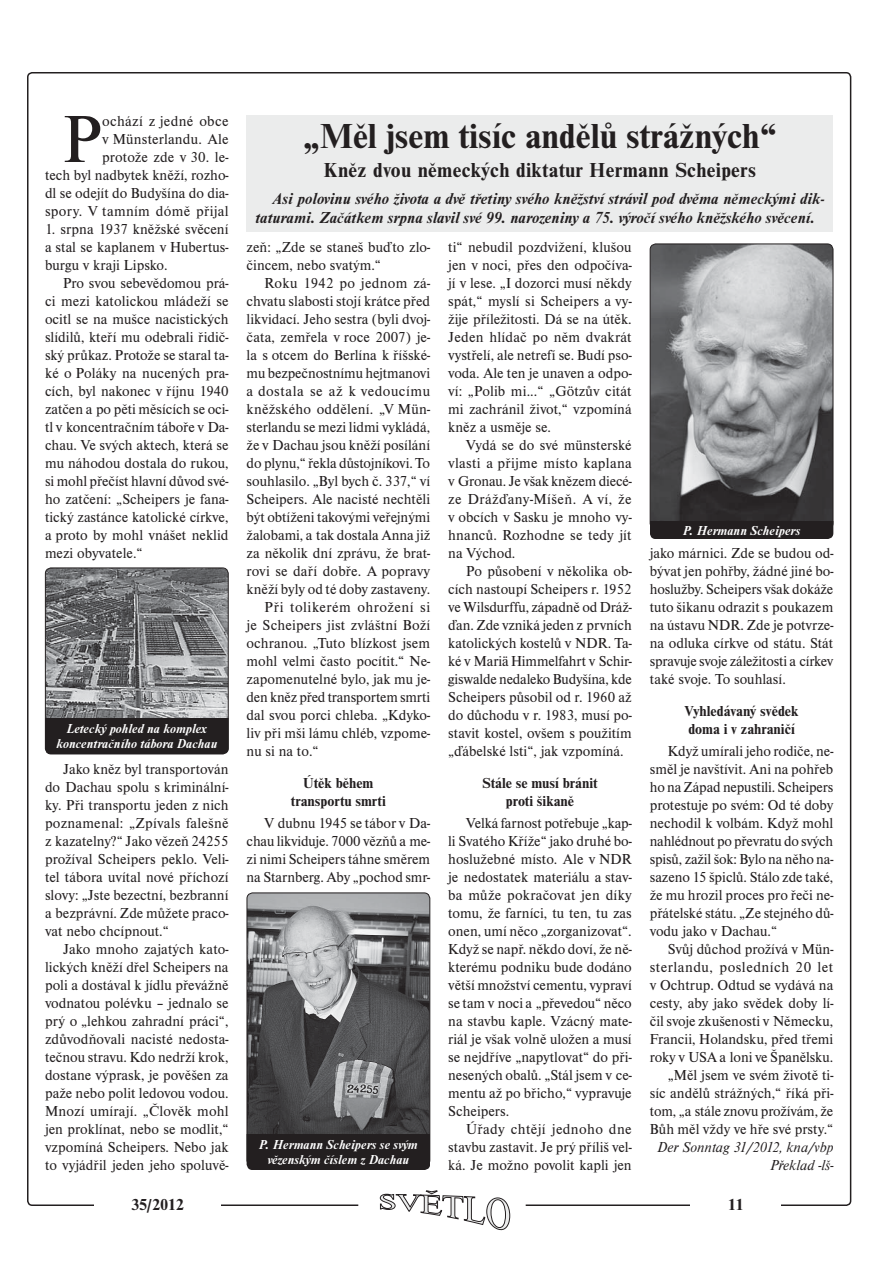
<style>
.page{position:relative;width:893px;height:1263px;background:#fff}
.page>*{position:absolute;margin:0;border:0;box-sizing:border-box;transform-origin:0 0}
.t1{font:69px "Nimbus Rom DEE";color:#231f20}
.t2{font:700 36px "Nimbus Rom DEE";color:#231f20}
.t3{font:700 21px "Nimbus Rom DEE";letter-spacing:.015em;color:#231f20}
.t4{font:italic 700 16.5px/19.5px "Nimbus Rom DEE";color:#231f20}
.t5{font:700 16.5px "Nimbus Rom DEE";letter-spacing:-.02em;color:#231f20}
.t6{font:15px/18px "Nimbus Rom DEE";color:#231f20;text-align:justify}
.t7{font:700 15px/18px "Nimbus Rom DEE";color:#231f20;text-align:center}
.t8{font:italic 15px/18px "Nimbus Rom DEE";color:#231f20;text-align:right}
.t9{font:15px "Nimbus Rom DEE";letter-spacing:.03em;color:#231f20}
.t10{font:15px "Nimbus Rom DEE";letter-spacing:.035em;color:#231f20}
.t11{font:15px "Nimbus Rom DEE";letter-spacing:.02em;color:#231f20}
.t12{font:italic 700 13.5px/15px "Nimbus Rom DEE";color:#fff;text-align:center}
</style>
<div class="page">
<svg style="left:379px;top:1190px;width:131px;height:41px"></svg>
<img style="left:651px;top:244px;width:182px;height:278px">
<div style="left:649px;top:244px;width:184px;height:285px;border:1px solid #231f20;border-radius:6px"></div>
<img style="left:45px;top:568px;width:183px;height:150px">
<div style="left:45px;top:568px;width:183px;height:186px;border:1px solid #231f20;border-radius:6px"></div>
<img style="left:247px;top:893px;width:183px;height:241px">
<div style="left:246px;top:893px;width:184px;height:273px;border:1px solid #231f20;border-radius:6px"></div>
<div style="left:649px;top:522px;width:184px;height:17px;background:#231f20"></div>
<div style="left:246px;top:115px;width:587px;height:117px;background:#ebecec"></div>
<div style="left:246px;top:1134px;width:184px;height:36px;background:#231f20"></div>
<div style="left:45px;top:718px;width:183px;height:36px;background:#231f20"></div>
<p class="t6" style="left:45px;top:113px;width:185px;text-align:right">ochází z jedné obce<br>v Münsterlandu. Ale<br>protože zde v 30. le-<br>tech byl nadbytek kněží, rozho&shy;dl se odejít do Budyšína do dia&shy;spory. V tamním dómě přijal</p>
<p class="t6" style="left:45px;top:221px;width:185px">1. srpna 1937 kněžské svěcení a stal se kaplanem v Hubertus&shy;burgu v kraji Lipsko.</p>
<p class="t6" style="left:45px;top:275px;width:185px;text-indent:18px">Pro svou sebevědomou prá&shy;ci mezi katolickou mládeží se ocitl se na mušce nacistických slídilů, kteří mu odebrali řidič&shy;ský průkaz. Protože se staral ta&shy;ké o Poláky na nucených pra&shy;cích, byl nakonec v říjnu 1940 zatčen a po pěti měsících se oci&shy;tl v koncentračním táboře v Da&shy;chau. Ve svých aktech, která se mu náhodou dostala do rukou, si mohl přečíst hlavní důvod své&shy;ho zatčení: „Scheipers je fana&shy;tický zastánce katolické církve, a proto by mohl vnášet neklid mezi obyvatele.“</p>
<h1 class="t1" style="left:63px;top:112px;width:41px">P</h1>
<p class="t12" style="left:56px;top:722px;width:162px">Letecký pohled na komplex koncentračního tábora Dachau</p>
<p class="t6" style="left:45px;top:761px;width:185px;text-indent:18px">Jako kněz byl transportován do Dachau spolu s kriminální&shy;ky. Při transportu jeden z nich poznamenal: „Zpívals falešně z kazatelny?“ Jako vězeň 24255 prožíval Scheipers peklo. Veli&shy;tel tábora uvítal nové příchozí slovy: „Jste bezectní, bezbranní a bezprávní. Zde můžete praco&shy;vat nebo chcípnout.“</p>
<p class="t6" style="left:45px;top:941px;width:185px;text-indent:18px">Jako mnoho zajatých kato&shy;lických kněží dřel Scheipers na poli a dostával k jídlu převážně vodnatou polévku – jednalo se prý o „lehkou zahradní práci“, zdůvodňovali nacisté nedosta&shy;tečnou stravu. Kdo nedrží krok, dostane výprask, je pověšen za paže nebo polit ledovou vodou.<br>Mnozí umírají. „Člověk mohl jen proklínat, nebo se modlit,“ vzpomíná Scheipers. Nebo jak to vyjádřil jeden jeho spoluvě-</p>
<h2 class="t2" style="left:302px;top:122px;width:476px">„Měl jsem tisíc andělů strážných“</h2>
<h3 class="t3" style="left:324px;top:162px;width:433px">Kněz dvou německých diktatur Hermann Scheipers</h3>
<p class="t4" style="left:255px;top:190px;width:570px;text-indent:18px">Asi polovinu svého života a dvě třetiny svého kněžství strávil pod dvěma německými dik&shy;taturami. Začátkem srpna slavil své 99. narozeniny a 75. výročí svého kněžského svěcení.</p>
<p class="t6" style="left:246px;top:239px;width:185px">zeň: „Zde se staneš buďto zlo&shy;čincem, nebo svatým.“</p>
<p class="t11" style="left:264px;top:277px;width:167px">Roku 1942 po jednom zá-</p>
<p class="t6" style="left:246px;top:293px;width:185px">chvatu slabosti stojí krátce před</p>
<p class="t6" style="left:246px;top:311px;width:185px">likvidací. Jeho sestra (byli dvoj-</p>
<p class="t6" style="left:246px;top:329px;width:185px">čata, zemřela v roce 2007) je-</p>
<p class="t6" style="left:246px;top:347px;width:185px">la s otcem do Berlína k říšské-</p>
<p class="t6" style="left:246px;top:365px;width:185px">mu bezpečnostnímu hejtmanovi</p>
<p class="t9" style="left:246px;top:385px;width:185px">a dostala se až k vedoucímu</p>
<p class="t6" style="left:246px;top:401px;width:185px">kněžského oddělení. „V Mün-</p>
<p class="t6" style="left:246px;top:419px;width:185px">sterlandu se mezi lidmi vykládá,</p>
<p class="t6" style="left:246px;top:437px;width:185px">že v Dachau jsou kněží posílání</p>
<p class="t6" style="left:246px;top:455px;width:185px">do plynu,“ řekla důstojníkovi. To</p>
<p class="t6" style="left:246px;top:473px;width:185px">souhlasilo. „Byl bych č. 337,“ ví</p>
<p class="t6" style="left:246px;top:491px;width:185px">Scheipers. Ale nacisté nechtěli</p>
<p class="t6" style="left:246px;top:509px;width:185px">být obtíženi takovými veřejnými</p>
<p class="t6" style="left:246px;top:527px;width:185px">žalobami, a tak dostala Anna již</p>
<p class="t6" style="left:246px;top:545px;width:185px">za několik dní zprávu, že brat-</p>
<p class="t6" style="left:246px;top:563px;width:185px">rovi se daří dobře. A popravy</p>
<p class="t6" style="left:246px;top:581px;width:185px">kněží byly od té doby zastaveny.</p>
<p class="t10" style="left:264px;top:601px;width:167px">Při tolikerém ohrožení si</p>
<p class="t6" style="left:246px;top:617px;width:185px">je Scheipers jist zvláštní Boží</p>
<p class="t6" style="left:246px;top:635px;width:185px">ochranou. „Tuto blízkost jsem</p>
<p class="t6" style="left:246px;top:653px;width:185px">mohl velmi často pocítit.“ Ne-</p>
<p class="t6" style="left:246px;top:671px;width:185px">zapomenutelné bylo, jak mu je-</p>
<p class="t6" style="left:246px;top:689px;width:185px">den kněz před transportem smrti</p>
<p class="t6" style="left:246px;top:707px;width:185px">dal svou porci chleba. „Kdyko-</p>
<p class="t6" style="left:246px;top:725px;width:185px">liv při mši lámu chléb, vzpome-</p>
<p class="t6" style="left:246px;top:743px;width:73px">nu si na to.“</p>
<p class="t7" style="left:291px;top:775px;width:96px">Útěk během transportu smrti</p>
<p class="t6" style="left:246px;top:815px;width:185px;text-indent:18px">V dubnu 1945 se tábor v Da&shy;chau likviduje. 7000 vězňů a me&shy;zi nimi Scheipers táhne směrem na Starnberg. Aby „pochod smr-</p>
<p class="t12" style="left:259px;top:1138px;width:160px">P. Hermann Scheipers se svým vězenským číslem z Dachau</p>
<p class="t6" style="left:448px;top:239px;width:185px">ti“ nebudil pozdvižení, klušou jen v noci, přes den odpočíva&shy;jí v lese. „I dozorci musí někdy spát,“ myslí si Scheipers a vy&shy;žije příležitosti. Dá se na útěk.<br>Jeden hlídač po něm dvakrát vystřelí, ale netrefí se. Budí pso&shy;voda. Ale ten je unaven a odpo&shy;ví: „Polib mi...“ „Götzův citát mi zachránil život,“ vzpomíná kněz a usměje se.</p>
<p class="t6" style="left:448px;top:437px;width:185px;text-indent:18px">Vydá se do své münsterské vlasti a přijme místo kaplana v Gronau. Je však knězem diecé&shy;ze Drážďany-Míšeň. A ví, že v obcích v Sasku je mnoho vy&shy;hnanců. Rozhodne se tedy jít na Východ.</p>
<p class="t6" style="left:448px;top:563px;width:185px;text-indent:18px">Po působení v několika ob&shy;cích nastoupí Scheipers r. 1952 ve Wilsdurffu, západně od Dráž&shy;ďan. Zde vzniká jeden z prvních katolických kostelů v NDR. Ta&shy;ké v Mariä Himmelfahrt v Schir&shy;giswalde nedaleko Budyšína, kde Scheipers působil od r. 1960 až do důchodu v r. 1983, musí po&shy;stavit kostel, ovšem s použitím „ďábelské lsti“, jak vzpomíná.</p>
<p class="t7" style="left:482px;top:775px;width:117px">Stále se musí bránit proti šikaně</p>
<p class="t6" style="left:448px;top:815px;width:185px;text-indent:18px">Velká farnost potřebuje „kap&shy;li Svatého Kříže“ jako druhé bo&shy;hoslužebné místo. Ale v NDR je nedostatek materiálu a stav&shy;ba může pokračovat jen díky tomu, že farníci, tu ten, tu zas onen, umí něco „zorganizovat“.<br>Když se např. někdo doví, že ně&shy;kterému podniku bude dodáno větší množství cementu, vypraví se tam v noci a „převedou“ něco na stavbu kaple. Vzácný mate&shy;riál je však volně uložen a musí se nejdříve „napytlovat“ do při&shy;nesených obalů. „Stál jsem v ce&shy;mentu až po břicho,“ vypravuje Scheipers.</p>
<p class="t6" style="left:448px;top:1121px;width:185px;text-indent:18px">Úřady chtějí jednoho dne stavbu zastavit. Je prý příliš vel&shy;ká. Je možno povolit kapli jen</p>
<p class="t12" style="left:682px;top:524px;width:119px">P. Hermann Scheipers</p>
<p class="t6" style="left:649px;top:545px;width:185px">jako márnici. Zde se budou od&shy;bývat jen pohřby, žádné jiné bo&shy;hoslužby. Scheipers však dokáže tuto šikanu odrazit s poukazem na ústavu NDR. Zde je potvrze&shy;na odluka církve od státu. Stát spravuje svoje záležitosti a církev také svoje. To souhlasí.</p>
<p class="t7" style="left:684px;top:703px;width:115px;text-align:left">Vyhledávaný svědek doma i v zahraničí</p>
<p class="t6" style="left:649px;top:743px;width:185px;text-indent:18px">Když umírali jeho rodiče, ne&shy;směl je navštívit. Ani na pohřeb ho na Západ nepustili. Scheipers protestuje po svém: Od té doby nechodil k volbám. Když mohl nahlédnout po převratu do svých spisů, zažil šok: Bylo na něho na&shy;sazeno 15 špiclů. Stálo zde také, že mu hrozil proces pro řeči ne&shy;přátelské státu. „Ze stejného dů&shy;vodu jako v Dachau.“</p>
<p class="t6" style="left:649px;top:941px;width:185px;text-align:right">Svůj důchod prožívá v Mün&shy;sterlandu, posledních 20 let v Ochtrup. Odtud se vydává na cesty, aby jako svědek doby lí&shy;čil svoje zkušenosti v Německu,<br>Francii, Holandsku, před třemi roky v USA a loni ve Španělsku. „Měl jsem ve svém životě ti&shy;síc andělů strážných,“ říká při&shy;tom, „a stále znovu prožívám, že<br>Bůh měl vždy ve hře své prsty.“</p>
<p class="t8" style="left:657px;top:1139px;width:177px">Der Sonntag 31/2012, kna/vbp<br>Překlad -lš-</p>
<p class="t5" style="left:131px;top:1198px;width:54px">35/2012</p>
<p class="t5" style="left:728px;top:1198px;width:17px">11</p>
</div>
